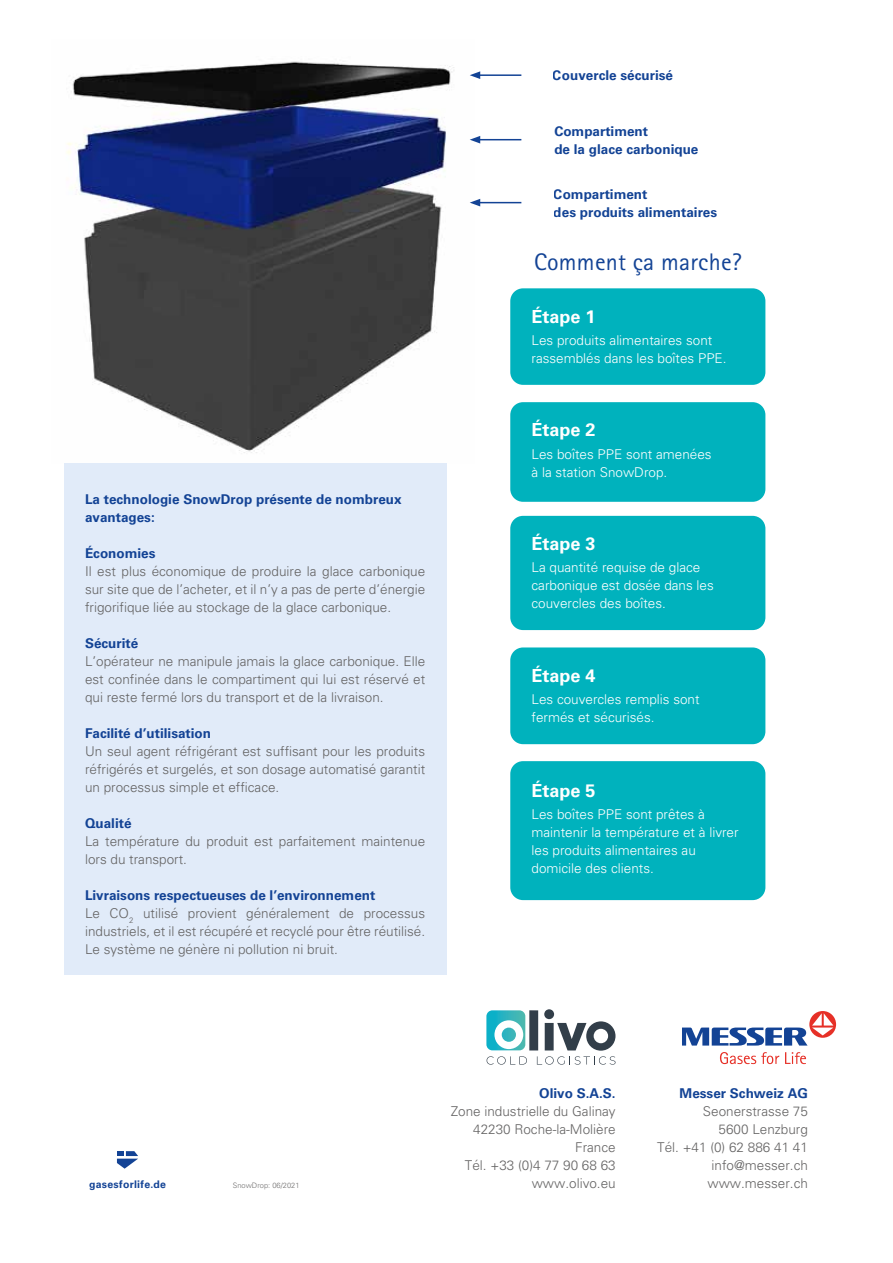
<style>
.page{position:relative;width:893px;height:1263px;background:#fff}
.page>*{position:absolute;margin:0;border:0;box-sizing:border-box;transform-origin:0 0}
.t1{font:24px "Rotis Sans Serif";letter-spacing:.01em;color:#134395}
.t2{font:700 18px "Univers LTCE";color:#fff}
.t3{font:300 13.5px/18px "Univers LTCE";color:#646363;text-align:justify}
.t4{font:300 13.5px/18px "Univers LTCE";color:#fff}
.t5{font:700 13.5px/18px "Univers LTCE";color:#134395}
.t6{font:700 10.5px "Univers LTCE";letter-spacing:.03em;color:#134395}
.t7{font:300 7.5px "Univers LTCE";color:#706f6f}
.s1{font-weight:700;color:#134395}
</style>
<div class="page">
<svg style="left:117px;top:1151px;width:21px;height:18px"></svg>
<img style="left:66px;top:61px;width:388px;height:403px">
<hr style="left:478px;top:74px;width:43px;height:2px;background:#134395">
<svg style="left:470px;top:71px;width:10px;height:8px"></svg>
<hr style="left:478px;top:139px;width:43px;height:1px;background:#134395">
<svg style="left:470px;top:136px;width:10px;height:8px"></svg>
<hr style="left:478px;top:202px;width:43px;height:1px;background:#134395">
<svg style="left:470px;top:199px;width:10px;height:7px"></svg>
<div style="left:64px;top:463px;width:382px;height:512px;background:#e1ebf9"></div>
<div style="left:529px;top:1010px;width:9px;height:40px;background:#323e49"></div>
<svg style="left:487px;top:1056px;width:40px;height:8px"></svg>
<svg style="left:537px;top:1009px;width:78px;height:55px"></svg>
<svg style="left:486px;top:1010px;width:39px;height:40px"></svg>
<svg style="left:720px;top:1052px;width:86px;height:12px"></svg>
<svg style="left:809px;top:1011px;width:27px;height:27px"></svg>
<svg style="left:682px;top:1013px;width:151px;height:32px"></svg>
<div style="left:510px;top:288px;width:255px;height:97px;background:#00b2bd;border-radius:13px"></div>
<div style="left:510px;top:402px;width:255px;height:100px;background:#00b2bd;border-radius:13px"></div>
<div style="left:510px;top:516px;width:255px;height:114px;background:#00b2bd;border-radius:13px"></div>
<div style="left:510px;top:647px;width:255px;height:97px;background:#00b2bd;border-radius:13px"></div>
<div style="left:510px;top:761px;width:255px;height:139px;background:#00b2bd;border-radius:13px"></div>
<p class="t5" style="left:85px;top:491px;width:318px">La technologie SnowDrop présente de nombreux avantages:</p>
<p class="t5" style="left:85px;top:545px;width:72px">Économies</p>
<p class="t3" style="left:85px;top:562px;width:342px">Il est plus économique de produire la glace carbonique sur site que de l’acheter, et il n’y a pas de perte d’énergie frigorifique liée au stockage de la glace carbonique.</p>
<p class="t5" style="left:85px;top:635px;width:55px">Sécurité</p>
<p class="t3" style="left:85px;top:652px;width:342px">L’opérateur ne manipule jamais la glace carbonique. Elle est confinée dans le compartiment qui lui est réservé et qui reste fermé lors du transport et de la livraison.</p>
<p class="t5" style="left:85px;top:725px;width:128px">Facilité d’utilisation</p>
<p class="t3" style="left:85px;top:742px;width:342px">Un seul agent réfrigérant est suffisant pour les produits réfrigérés et surgelés, et son dosage automatisé garantit un processus simple et efficace.</p>
<p class="t5" style="left:85px;top:815px;width:48px">Qualité</p>
<p class="t3" style="left:85px;top:832px;width:342px">La température du produit est parfaitement maintenue lors du transport.</p>
<p class="t3" style="left:85px;top:886px;width:342px;text-align:left"><span class="s1">Livraisons respectueuses de l’environnement<br></span>Le CO<sub>2</sub> utilisé provient généralement de processus industriels, et il est récupéré et recyclé pour être réutilisé.<br>Le système ne génère ni pollution ni bruit.</p>
<p class="t5" style="left:553px;top:67px;width:122px">Couvercle sécurisé</p>
<p class="t5" style="left:554px;top:122px;width:146px">Compartiment<br>de la glace carbonique</p>
<p class="t5" style="left:554px;top:185px;width:165px">Compartiment<br>des produits alimentaires</p>
<h1 class="t1" style="left:534px;top:248px;width:209px">Comment ça marche?</h1>
<h2 class="t2" style="left:531px;top:306px;width:66px">Étape 1</h2>
<p class="t4" style="left:531px;top:331px;width:197px">Les produits alimentaires sont rassemblés dans les boîtes PPE.</p>
<h2 class="t2" style="left:531px;top:419px;width:66px">Étape 2</h2>
<p class="t4" style="left:531px;top:445px;width:182px">Les boîtes PPE sont amenées à la station SnowDrop.</p>
<h2 class="t2" style="left:531px;top:533px;width:66px">Étape 3</h2>
<p class="t4" style="left:531px;top:559px;width:184px">La quantité requise de glace carbonique est dosée dans les couvercles des boîtes.</p>
<h2 class="t2" style="left:531px;top:665px;width:66px">Étape 4</h2>
<p class="t4" style="left:531px;top:690px;width:170px">Les couvercles remplis sont fermés et sécurisés.</p>
<h2 class="t2" style="left:531px;top:780px;width:66px">Étape 5</h2>
<p class="t4" style="left:531px;top:806px;width:209px">Les boîtes PPE sont prêtes à maintenir la température et à livrer les produits alimentaires au domicile des clients.</p>
<p class="t6" style="left:89px;top:1178px;width:79px">gasesforlife.de</p>
<p class="t7" style="left:233px;top:1181px;width:68px">SnowDrop: 06/2021</p>
<p class="t5" style="left:539px;top:1085px;width:78px">Olivo S.A.S.</p>
<p class="t3" style="left:451px;top:1102px;width:167px;text-align:right">Zone industrielle du Galinay<br>42230 Roche-la-Molière<br>France<br>Tél. +33 (0)4 77 90 68 63 www.olivo.eu</p>
<p class="t5" style="left:680px;top:1085px;width:130px">Messer Schweiz AG</p>
<p class="t3" style="left:657px;top:1102px;width:152px;text-align:right">Seonerstrasse 75<br>5600 Lenzburg<br>Tél. +41 (0) 62 886 41 41 info@messer.ch www.messer.ch</p>
</div>
